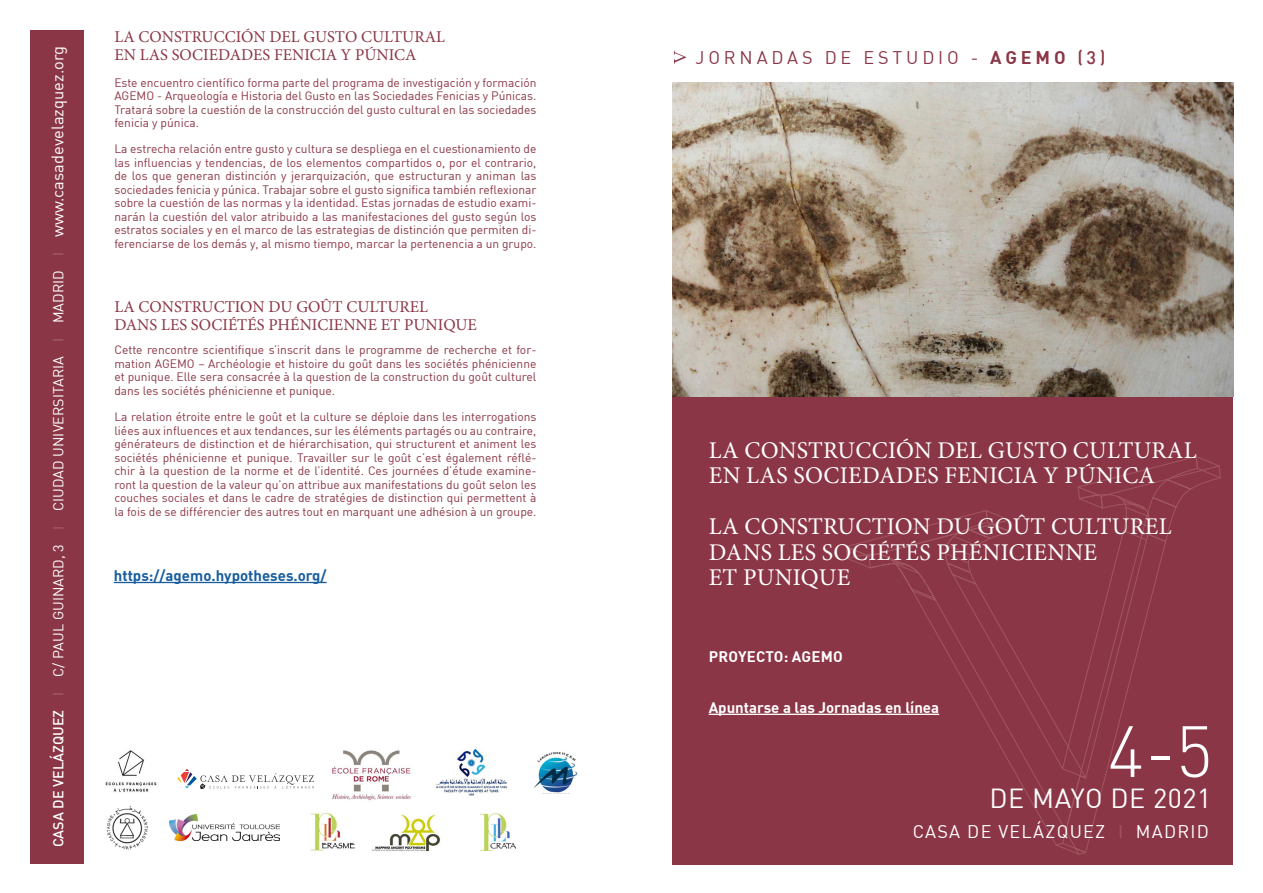
<style>
.page{position:relative;width:1263px;height:893px;background:#fff}
.page>*{position:absolute;margin:0;border:0;box-sizing:border-box;transform-origin:0 0}
.Fecha{font:300 71.4px "DIN";color:#fff}
.Fecha-2{font:27px "DIN";letter-spacing:.02em;color:#fff}
.t1{font:24px/25.5px "Minion Pro";letter-spacing:.01em;color:#fff}
.Encabezamiento{font:18px "DIN";letter-spacing:.215em;color:#8b3646}
.Fecha-3{font:18px "DIN";letter-spacing:.07em;color:#fff}
.t2{font:16.5px/18px "Minion Pro";color:#8b3646}
.t3{font:700 15px "DIN";color:#fff}
.t4{font:700 15px "DIN";color:#175d9e}
.Fecha-4{font:14.25px "DIN";letter-spacing:.005em;color:#fff}
.Apertura{font:12px/13.5px "DIN";color:#8b3646;text-align:justify}
.s1{font-weight:500}
.s2{font-weight:500;color:#a05660}
.s3{font-size:16.5px}
.s4{font-weight:700}
.s5{color:#a05660}
</style>
<div class="page">
<div style="left:672px;top:397px;width:561px;height:468px;background:#8b3646"></div>
<svg style="left:1080px;top:585px;width:75px;height:270px"></svg>
<svg style="left:1058px;top:700px;width:22px;height:155px"></svg>
<svg style="left:863px;top:585px;width:203px;height:261px"></svg>
<svg style="left:845px;top:456px;width:376px;height:129px"></svg>
<div style="left:30px;top:30px;width:53px;height:833px;background:#8b3646"></div>
<svg style="left:674px;top:50px;width:12px;height:14px"></svg>
<hr style="left:709px;top:714px;width:230px;height:1px;background:#fff">
<svg style="left:177px;top:769px;width:137px;height:20px"></svg>
<img style="left:332px;top:750px;width:79px;height:51px">
<img style="left:105px;top:750px;width:52px;height:42px">
<img style="left:533px;top:751px;width:45px;height:42px">
<img style="left:435px;top:748px;width:72px;height:48px">
<img style="left:106px;top:805px;width:42px;height:45px">
<img style="left:372px;top:814px;width:69px;height:38px">
<img style="left:481px;top:813px;width:34px;height:37px">
<img style="left:311px;top:812px;width:44px;height:39px">
<img style="left:170px;top:814px;width:110px;height:26px">
<img style="left:672px;top:82px;width:561px;height:315px">
<hr style="left:114px;top:582px;width:213px;height:1px;background:#175d9e">
<p class="Fecha-4" style="left:49px;top:847px;width:803px;rotate:-90deg"><span class="s1">CASA DE VELÁZQUEZ</span> <span class="s2">I</span> C/ PAUL GUINARD, 3 <span class="s2">I</span> CIUDAD UNIVERSITARIA <span class="s2">I</span> MADRID <span class="s2">I</span> <span class="s3">www.casadevelazquez.org</span></p>
<p class="t2" style="left:114px;top:28px;width:332px">LA CONSTRUCCIÓN DEL GUSTO CULTURAL<br>EN LAS SOCIEDADES FENICIA Y PÚNICA</p>
<p class="Apertura" style="left:114px;top:75px;width:424px">Este encuentro científico forma parte del programa de investigación y formación AGEMO - Arqueología e Historia del Gusto en las Sociedades Fenicias y Púnicas.<br>Tratará sobre la cuestión de la construcción del gusto cultural en las sociedades fenicia y púnica.</p>
<p class="Apertura" style="left:114px;top:142px;width:424px">La estrecha relación entre gusto y cultura se despliega en el cuestionamiento de las influencias y tendencias, de los elementos compartidos o, por el contrario, de los que generan distinción y jerarquización, que estructuran y animan las sociedades fenicia y púnica. Trabajar sobre el gusto significa también reflexionar sobre la cuestión de las normas y la identidad. Estas jornadas de estudio exami&shy;narán la cuestión del valor atribuido a las manifestaciones del gusto según los estratos sociales y en el marco de las estrategias de distinción que permiten di&shy;ferenciarse de los demás y, al mismo tiempo, marcar la pertenencia a un grupo.</p>
<p class="t2" style="left:114px;top:298px;width:364px">LA CONSTRUCTION DU GOÛT CULTUREL<br>DANS LES SOCIÉTÉS PHÉNICIENNE ET PUNIQUE</p>
<p class="Apertura" style="left:114px;top:343px;width:424px">Cette rencontre scientifique s’inscrit dans le programme de recherche et for&shy;mation AGEMO – Archéologie et histoire du goût dans les sociétés phénicienne et punique. Elle sera consacrée à la question de la construction du goût culturel dans les sociétés phénicienne et punique.</p>
<p class="Apertura" style="left:114px;top:410px;width:424px">La relation étroite entre le goût et la culture se déploie dans les interrogations liées aux influences et aux tendances, sur les éléments partagés ou au contraire, générateurs de distinction et de hiérarchisation, qui structurent et animent les sociétés phénicienne et punique. Travailler sur le goût c’est également réflé&shy;chir à la question de la norme et de l’identité. Ces journées d’étude examine&shy;ront la question de la valeur qu’on attribue aux manifestations du goût selon les couches sociales et dans le cadre de stratégies de distinction qui permettent à la fois de se différencier des autres tout en marquant une adhésion à un groupe.</p>
<p class="t4" style="left:114px;top:566px;width:214px">https://agemo.hypotheses.org/</p>
<p class="Encabezamiento" style="left:695px;top:46px;width:411px">JORNADAS DE ESTUDIO - <span class="s4">AGEMO</span> <span class="s1">(3)</span></p>
<p class="t1" style="left:709px;top:438px;width:489px">LA CONSTRUCCIÓN DEL GUSTO CULTURAL<br>EN LAS SOCIEDADES FENICIA Y PÚNICA</p>
<p class="t1" style="left:709px;top:514px;width:464px">LA CONSTRUCTION DU GOÛT CULTUREL<br>DANS LES SOCIÉTÉS PHÉNICIENNE<br>ET PUNIQUE</p>
<p class="t3" style="left:709px;top:647px;width:135px">PROYECTO: AGEMO</p>
<p class="t3" style="left:709px;top:698px;width:232px">Apuntarse a las Jornadas en línea</p>
<p class="Fecha" style="left:1107px;top:707px;width:107px">4-5</p>
<p class="Fecha-2" style="left:989px;top:781px;width:223px">DE MAYO DE 2021</p>
<p class="Fecha-3" style="left:913px;top:820px;width:298px">CASA DE VELÁZQUEZ <span class="s5">I</span> MADRID</p>
</div>
